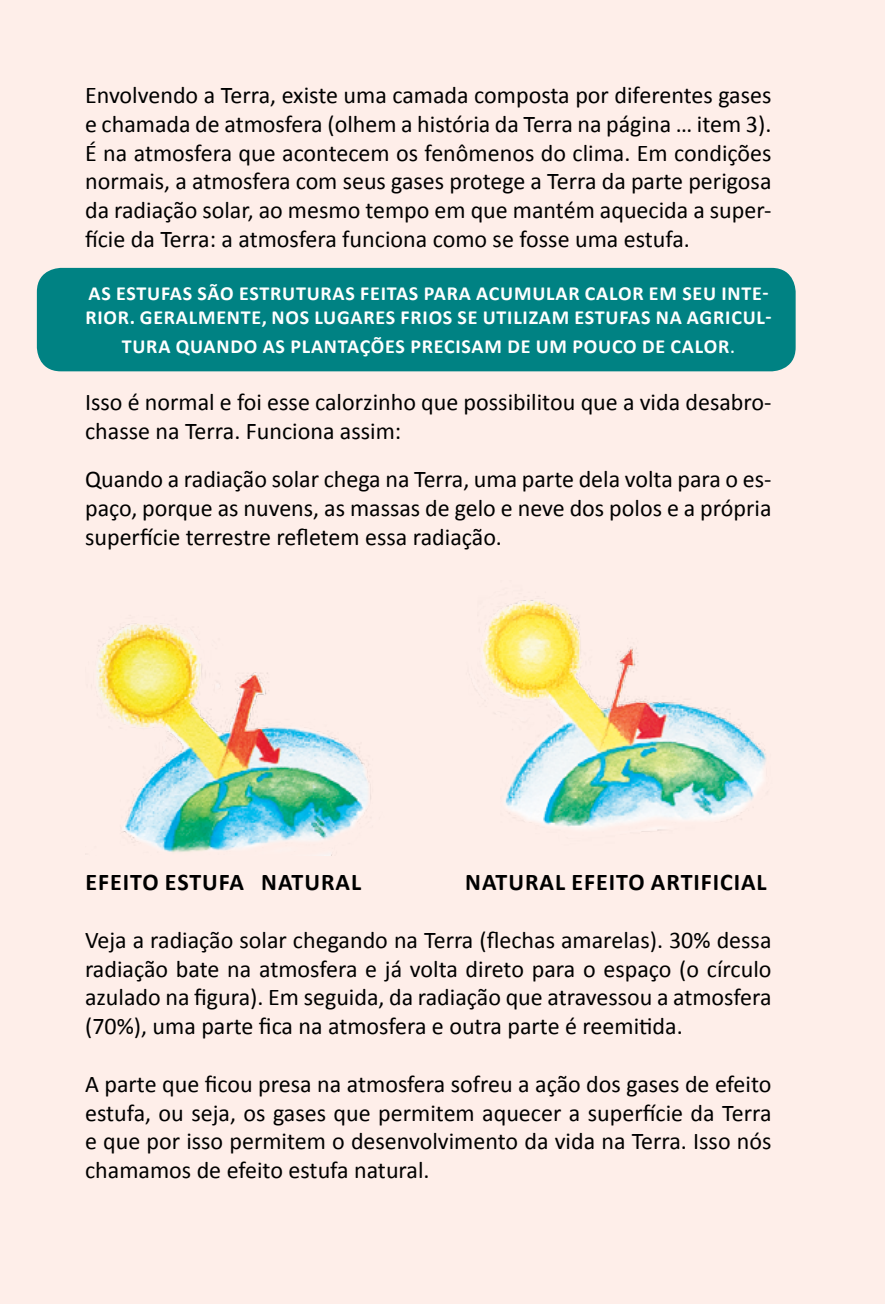
<style>
.page{position:relative;width:885px;height:1304px;background:#fff}
.page>*{position:absolute;margin:0;border:0;box-sizing:border-box;transform-origin:0 0}
.t1{font:24px/28.8px "Calibri";color:#000;text-align:justify}
.t2{font:700 24px "Calibri";letter-spacing:.04em;color:#000}
.t3{font:700 20px/24px "Calibri";letter-spacing:.04em;color:#fff}
.s1{font-weight:400;font-size:22px}
</style>
<div class="page">
<div style="left:0;top:0;width:884px;height:1304px;background:#feeee9"></div>
<div style="left:37px;top:268px;width:758px;height:103px;background:#008283;border-radius:24px"></div>
<img style="left:98px;top:600px;width:668px;height:256px">
<p class="t1" style="left:85px;top:81px;width:687px">Envolvendo a Terra, existe uma camada composta por diferentes gases e chamada de atmosfera (olhem a história da Terra na página … item 3).<br>É na atmosfera que acontecem os fenômenos do clima. Em condições normais, a atmosfera com seus gases protege a Terra da parte perigosa da radiação solar, ao mesmo tempo em que mantém aquecida a super&shy;fície da Terra: a atmosfera funciona como se fosse uma estufa.</p>
<p class="t3" style="left:85px;top:281px;width:687px">AS ESTUFAS SÃO ESTRUTURAS FEITAS PARA ACUMULAR CALOR EM SEU INTE-<br>RIOR. GERALMENTE, NOS LUGARES FRIOS SE UTILIZAM ESTUFAS NA AGRICUL-</p>
<p class="t3" style="left:122px;top:334px;width:615px">TURA QUANDO AS PLANTAÇÕES PRECISAM DE UM POUCO DE CALOR<span class="s1">.</span></p>
<p class="t1" style="left:85px;top:388px;width:687px">Isso é normal e foi esse calorzinho que possibilitou que a vida desabro&shy;chasse na Terra. Funciona assim:</p>
<p class="t1" style="left:85px;top:465px;width:687px">Quando a radiação solar chega na Terra, uma parte dela volta para o es&shy;paço, porque as nuvens, as massas de gelo e neve dos polos e a própria superfície terrestre refletem essa radiação.</p>
<p class="t2" style="left:86px;top:867px;width:277px">EFEITO ESTUFA NATURAL</p>
<p class="t2" style="left:465px;top:867px;width:301px">NATURAL EFEITO ARTIFICIAL</p>
<p class="t1" style="left:85px;top:926px;width:687px">Veja a radiação solar chegando na Terra (flechas amarelas). 30% dessa radiação bate na atmosfera e já volta direto para o espaço (o círculo azulado na figura). Em seguida, da radiação que atravessou a atmosfera (70%), uma parte fica na atmosfera e outra parte é reemitida.</p>
<p class="t1" style="left:85px;top:1070px;width:687px">A parte que ficou presa na atmosfera sofreu a ação dos gases de efeito estufa, ou seja, os gases que permitem aquecer a superfície da Terra e que por isso permitem o desenvolvimento da vida na Terra. Isso nós chamamos de efeito estufa natural.</p>
</div>
